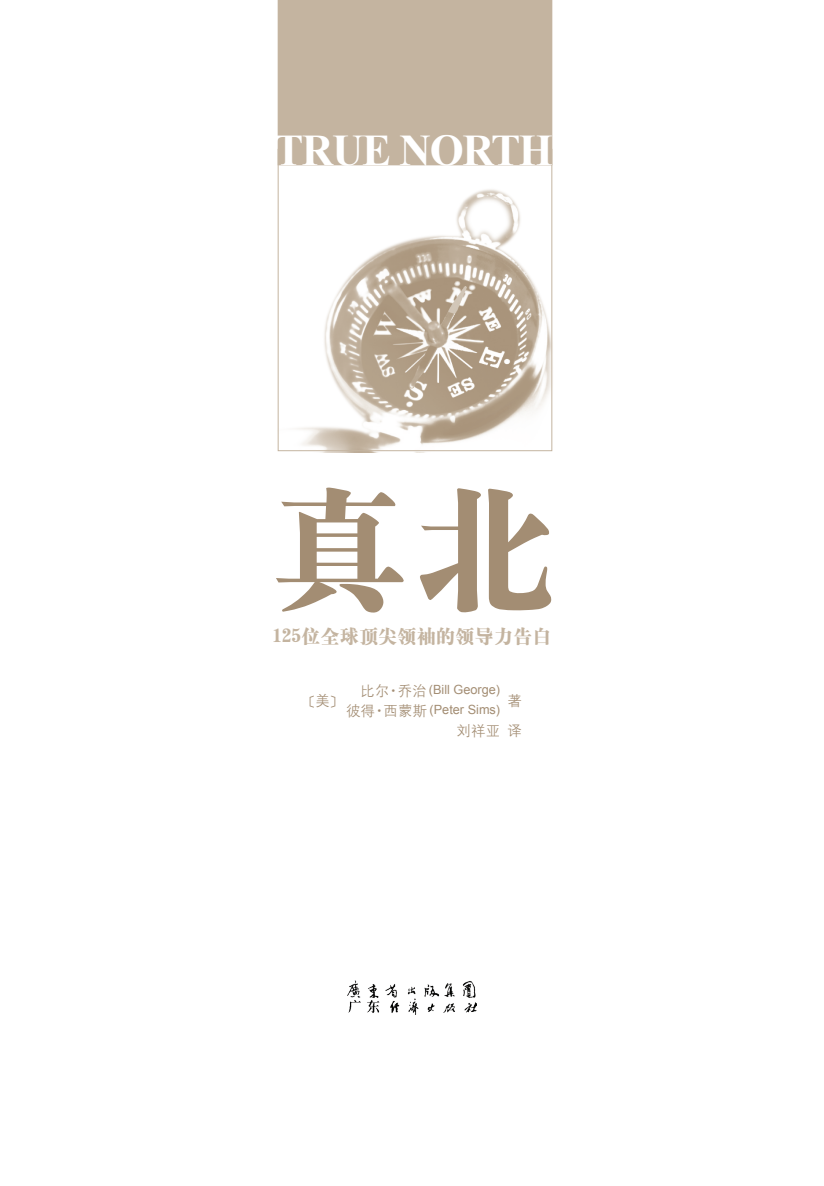
<style>
.page{position:relative;width:824px;height:1186px;background:#fff}
.page>*{position:absolute;margin:0;border:0;box-sizing:border-box;transform-origin:0 0}
.t1{font:133px "H Ya 9 gj";color:#a38d73;scale:1.06 1}
.t2{font:700 43.75px "Times New Roman";letter-spacing:-.03em;color:#fff}
.t3{font:19.25px "H Ya 9 gj";color:#c4b4a0}
.t4{font:14.53px/29.1px "H Yg 2 gj";color:#a38d73;text-align:right}
.t5{font:14.53px "H Ya 3 gj";color:#a38d73}
.t6{font:12.78px/19.9px "Arial";color:#a38d73;text-align:right}
.s1{font-family:"H Yg 2 gj"}
.s2{font-family:"H Yg 2 gj";font-size:14.53px}
.s3{font-family:"H Yk 3 gj";font-size:14.53px}
</style>
<div class="page">
<img style="left:278px;top:172px;width:275px;height:280px">
<img style="left:347px;top:980px;width:129px;height:34px">
<div style="left:277px;top:0;width:275px;height:165px;background:#c4b4a0"></div>
<div style="left:277px;top:149px;width:275px;height:302px;border:1px solid #c4b4a0"></div>
<h2 class="t2" style="left:274px;top:120px;width:280px">TRUE NORTH</h2>
<h1 class="t1" style="left:267px;top:483px;width:274px">真北</h1>
<h3 class="t3" style="left:272px;top:626px;width:281px">125位全球顶尖领袖的领导力告白</h3>
<p class="t5" style="left:301px;top:694px;width:45px">〔<span class="s1">美</span>〕</p>
<p class="t6" style="left:346px;top:680px;width:156px"><span class="s2">比尔</span><span class="s3">·</span><span class="s2">乔治</span> (Bill George)<span class="s2">彼得</span><span class="s3">·</span><span class="s2">西蒙斯</span> (Peter Sims)</p>
<p class="t4" style="left:456px;top:686px;width:67px">著<br>刘祥亚译</p>
</div>
